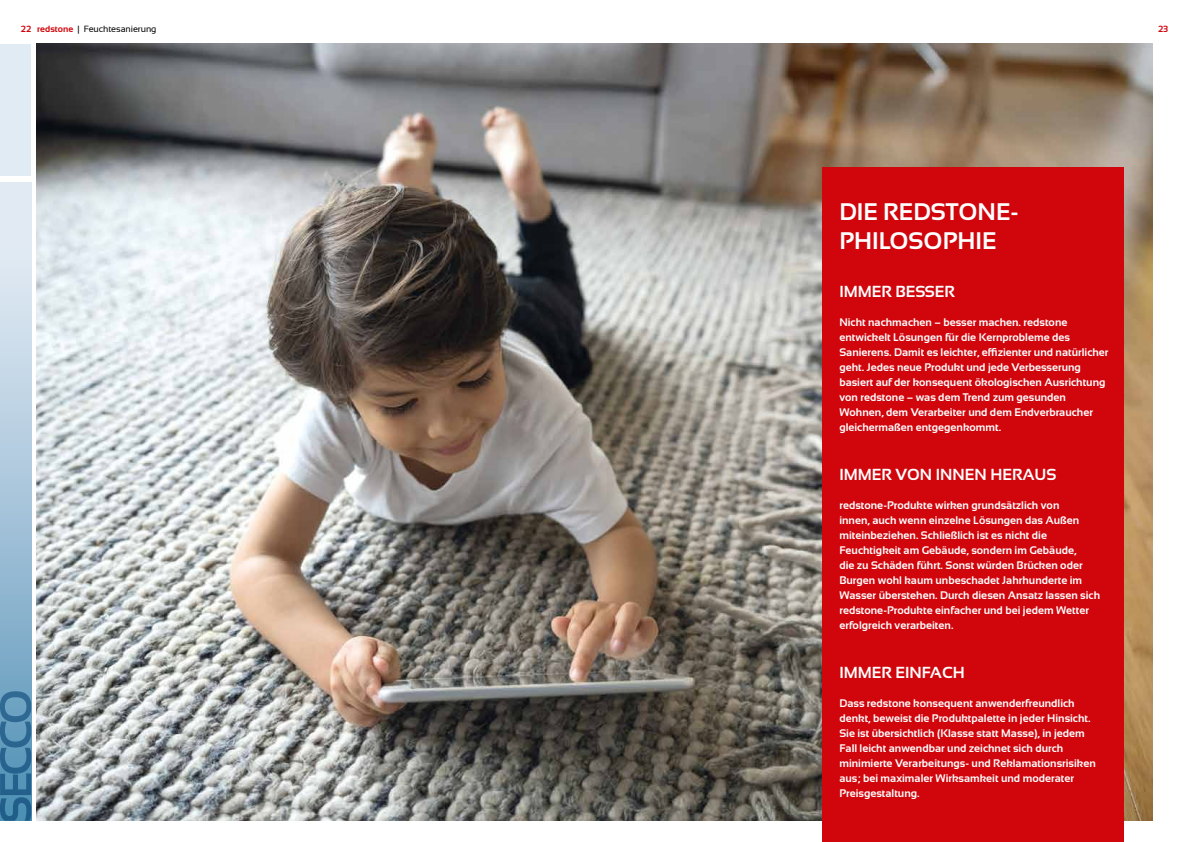
<style>
.page{position:relative;width:1191px;height:842px;background:#fff}
.page>*{position:absolute;margin:0;border:0;box-sizing:border-box;transform-origin:0 0}
.t1{font:700 24px/28.8px "Sansation";color:#fff}
.t2{font:700 16px "Sansation";color:#fff}
.t3{font:700 11px/15px "Sansation";color:#fff}
.t4{font:9px "Sansation";letter-spacing:-.01em;color:#000}
.t5{font:700 9px "Sansation";color:#d1050c}
.s1{font-weight:700;color:#d1050c}
</style>
<div class="page">
<svg style="left:0;top:183px;width:31px;height:508px;background:#b4cddf"></svg>
<div style="left:0;top:44px;width:31px;height:132px;background:#e1ebf3"></div>
<svg style="left:0;top:691px;width:31px;height:130px;background:#447fa5"></svg>
<img style="left:37px;top:44px;width:1115px;height:777px">
<div style="left:822px;top:167px;width:301px;height:675px;background:#d1050c"></div>
<p class="t4" style="left:21px;top:26px;width:137px"><span class="s1">22 redstone</span> | Feuchtesanierung</p>
<p class="t5" style="left:1158px;top:26px;width:12px">23</p>
<h1 class="t1" style="left:839px;top:199px;width:181px">DIE REDSTONE-<br>PHILOSOPHIE</h1>
<h2 class="t2" style="left:839px;top:285px;width:117px">IMMER BESSER</h2>
<p class="t3" style="left:839px;top:315px;width:271px">Nicht nachmachen – besser machen. redstone entwickelt Lösungen für die Kernprobleme des Sanierens. Damit es leichter, effizienter und natürlicher geht. Jedes neue Produkt und jede Verbesserung basiert auf der konsequent ökologischen Ausrichtung von redstone – was dem Trend zum gesunden Wohnen, dem Verarbeiter und dem Endverbraucher gleichermaßen entgegenkommt.</p>
<h2 class="t2" style="left:839px;top:468px;width:219px">IMMER VON INNEN HERAUS</h2>
<p class="t3" style="left:839px;top:498px;width:262px">redstone-Produkte wirken grundsätzlich von<br>innen, auch wenn einzelne Lösungen das Außen miteinbeziehen. Schließlich ist es nicht die Feuchtigkeit am Gebäude, sondern im Gebäude,<br>die zu Schäden führt. Sonst würden Brücken oder Burgen wohl kaum unbeschadet Jahrhunderte im Wasser überstehen. Durch diesen Ansatz lassen sich redstone-Produkte einfacher und bei jedem Wetter erfolgreich verarbeiten.</p>
<h2 class="t2" style="left:839px;top:666px;width:127px">IMMER EINFACH</h2>
<p class="t3" style="left:839px;top:697px;width:258px">Dass redstone konsequent anwenderfreundlich denkt, beweist die Produktpalette in jeder Hinsicht.<br>Sie ist übersichtlich (Klasse statt Masse), in jedem Fall leicht anwendbar und zeichnet sich durch minimierte Verarbeitungs- und Reklamationsrisiken aus; bei maximaler Wirksamkeit und moderater Preisgestaltung.</p>
</div>
